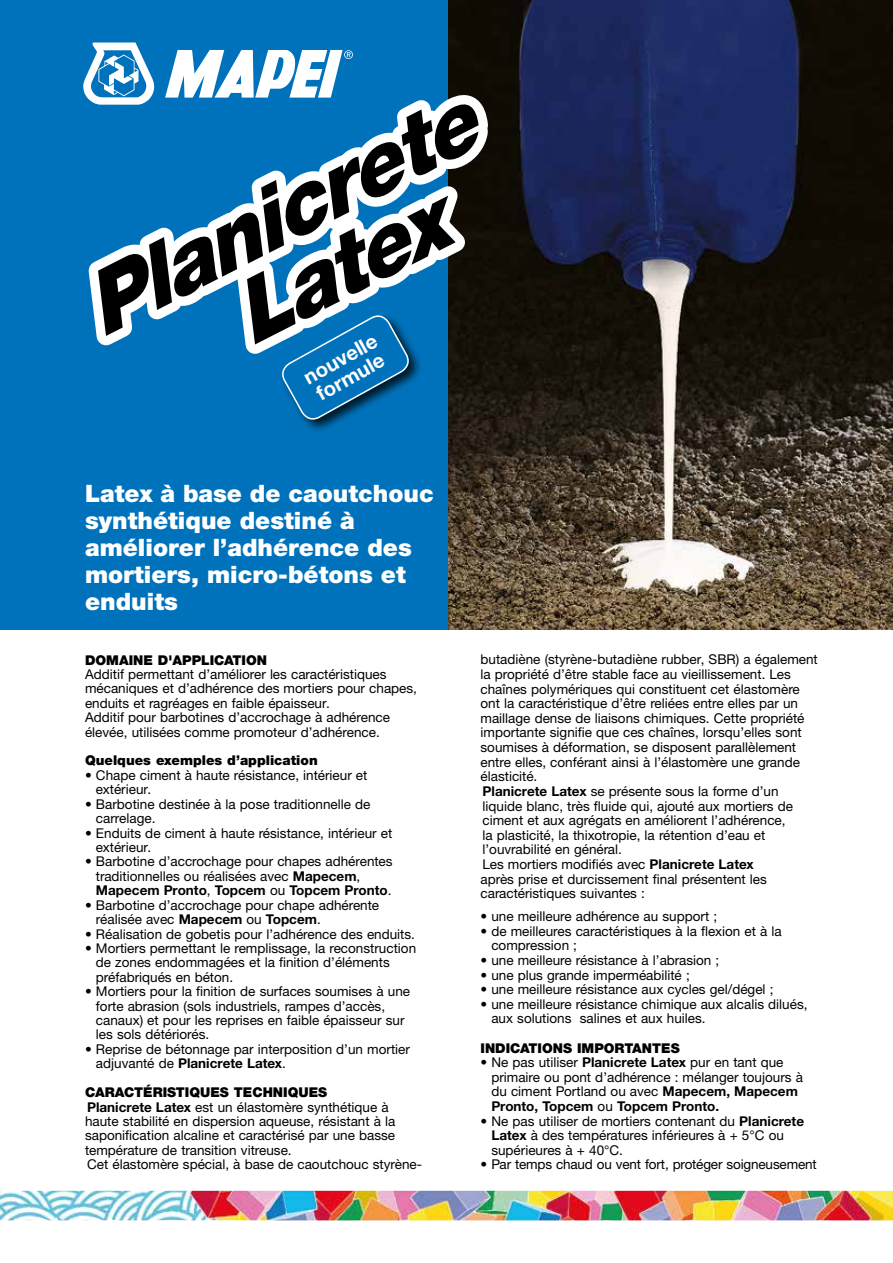
<style>
.page{position:relative;width:893px;height:1263px;background:#fff}
.page>*{position:absolute;margin:0;border:0;box-sizing:border-box;transform-origin:0 0}
.t1{font:italic 900 86.55px/75.3px "Helvetica Neue LTW1 G";color:#000}
.t2{font:900 24px/27px "Helvetica Neue LTW1 G";color:#fff}
.t3{font:700 20.4px/20.4px "Helvetica Neue LTW1 G";color:#fff}
.t4{font:13.5px/14.5px "Helvetica Neue LTW1 G";color:#000}
.t5{font:900 13.5px "Helvetica Neue LTW1 G";color:#000}
.s1{font-weight:700}
.s2{font-weight:900}
</style>
<div class="page">
<img style="left:447px;top:0;width:446px;height:629px">
<div style="left:0;top:0;width:447px;height:629px;background:#0072bb"></div>
<img style="left:0;top:1191px;width:893px;height:29px">
<div style="left:280px;top:313px;width:143px;height:120px;background:#000;opacity:.75"></div>
<svg style="left:83px;top:43px;width:421px;height:380px"></svg>
<h1 class="t1" style="left:186px;top:219px;width:301px;text-indent:-129px;rotate:-27deg">Planicrete<br>Latex</h1>
<h3 class="t3" style="left:300px;top:369px;width:82px;rotate:-29deg">nouvelle formule</h3>
<h2 class="t2" style="left:85px;top:479px;width:350px">Latex à base de caoutchouc synthétique destiné à améliorer l’adhérence des mortiers, micro-bétons et enduits</h2>
<p class="t5" style="left:85px;top:651px;width:184px">DOMAINE D'APPLICATION</p>
<p class="t4" style="left:85px;top:667px;width:333px">Additif permettant d’améliorer les caractéristiques mécaniques et d’adhérence des mortiers pour chapes, enduits et ragréages en faible épaisseur.<br>Additif pour barbotines d’accrochage à adhérence élevée, utilisées comme promoteur d’adhérence.</p>
<p class="t5" style="left:85px;top:752px;width:234px">Quelques exemples d’application</p>
<p class="t4" style="left:96px;top:768px;width:273px;text-indent:-11px">• Chape ciment à haute résistance, intérieur et extérieur.</p>
<p class="t4" style="left:96px;top:797px;width:276px;text-indent:-11px">• Barbotine destinée à la pose traditionnelle de carrelage.</p>
<p class="t4" style="left:96px;top:825px;width:298px;text-indent:-11px">• Enduits de ciment à haute résistance, intérieur et extérieur.</p>
<p class="t4" style="left:96px;top:854px;width:298px;text-indent:-11px">• Barbotine d’accrochage pour chapes adhérentes traditionnelles ou réalisées avec <span class="s1">Mapecem</span>,<br><span class="s1">Mapecem Pronto</span>, <span class="s1">Topcem</span> ou <span class="s1">Topcem Pronto</span>.</p>
<p class="t4" style="left:96px;top:897px;width:285px;text-indent:-11px">• Barbotine d’accrochage pour chape adhérente réalisée avec <span class="s1">Mapecem</span> ou <span class="s1">Topcem</span>.</p>
<p class="t4" style="left:85px;top:926px;width:331px">• Réalisation de gobetis pour l’adhérence des enduits.</p>
<p class="t4" style="left:96px;top:941px;width:322px;text-indent:-11px">• Mortiers permettant le remplissage, la reconstruction de zones endommagées et la finition d’éléments préfabriqués en béton.</p>
<p class="t4" style="left:96px;top:984px;width:316px;text-indent:-11px">• Mortiers pour la finition de surfaces soumises à une forte abrasion (sols industriels, rampes d’accès, canaux) et pour les reprises en faible épaisseur sur les sols détériorés.</p>
<p class="t4" style="left:96px;top:1042px;width:316px;text-indent:-11px">• Reprise de bétonnage par interposition d’un mortier adjuvanté de <span class="s1">Planicrete Latex</span>.</p>
<p class="t4" style="left:85px;top:1085px;width:339px"><span class="s2">CARACTÉRISTIQUES TECHNIQUES<br></span><span class="s1">Planicrete Latex</span> est un élastomère synthétique à haute stabilité en dispersion aqueuse, résistant à la saponification alcaline et caractérisé par une basse température de transition vitreuse.<br>Cet élastomère spécial, à base de caoutchouc styrène-</p>
<p class="t4" style="left:480px;top:652px;width:339px">butadiène (styrène-butadiène rubber, SBR) a également la propriété d’être stable face au vieillissement. Les chaînes polymériques qui constituent cet élastomère ont la caractéristique d’être reliées entre elles par un maillage dense de liaisons chimiques. Cette propriété importante signifie que ces chaînes, lorsqu’elles sont soumises à déformation, se disposent parallèlement entre elles, conférant ainsi à l’élastomère une grande élasticité.<br><span class="s1">Planicrete Latex</span> se présente sous la forme d’un liquide blanc, très fluide qui, ajouté aux mortiers de ciment et aux agrégats en améliorent l’adhérence,<br>la plasticité, la thixotropie, la rétention d’eau et l’ouvrabilité en général.<br>Les mortiers modifiés avec <span class="s1">Planicrete Latex<br></span>après prise et durcissement final présentent les caractéristiques suivantes :</p>
<p class="t4" style="left:480px;top:909px;width:238px">• une meilleure adhérence au support ;</p>
<p class="t4" style="left:491px;top:924px;width:292px;text-indent:-11px">• de meilleures caractéristiques à la flexion et à la compression ;</p>
<p class="t4" style="left:480px;top:953px;width:240px">• une meilleure résistance à l’abrasion ;</p>
<p class="t4" style="left:480px;top:967px;width:211px">• une plus grande imperméabilité ;</p>
<p class="t4" style="left:480px;top:982px;width:294px">• une meilleure résistance aux cycles gel/dégel ;</p>
<p class="t4" style="left:491px;top:996px;width:318px;text-indent:-11px">• une meilleure résistance chimique aux alcalis dilués, aux solutions salines et aux huiles.</p>
<p class="t5" style="left:480px;top:1039px;width:201px">INDICATIONS IMPORTANTES</p>
<p class="t4" style="left:491px;top:1055px;width:313px;text-indent:-11px">• Ne pas utiliser <span class="s1">Planicrete Latex</span> pur en tant que primaire ou pont d’adhérence : mélanger toujours à du ciment Portland ou avec <span class="s1">Mapecem, Mapecem Pronto, Topcem</span> ou <span class="s1">Topcem Pronto.</span></p>
<p class="t4" style="left:491px;top:1113px;width:314px;text-indent:-11px">• Ne pas utiliser de mortiers contenant du <span class="s1">Planicrete<br>Latex</span> à des températures inférieures à + 5°C ou supérieures à + 40°C.</p>
<p class="t4" style="left:480px;top:1157px;width:338px">• Par temps chaud ou vent fort, protéger soigneusement</p>
</div>
